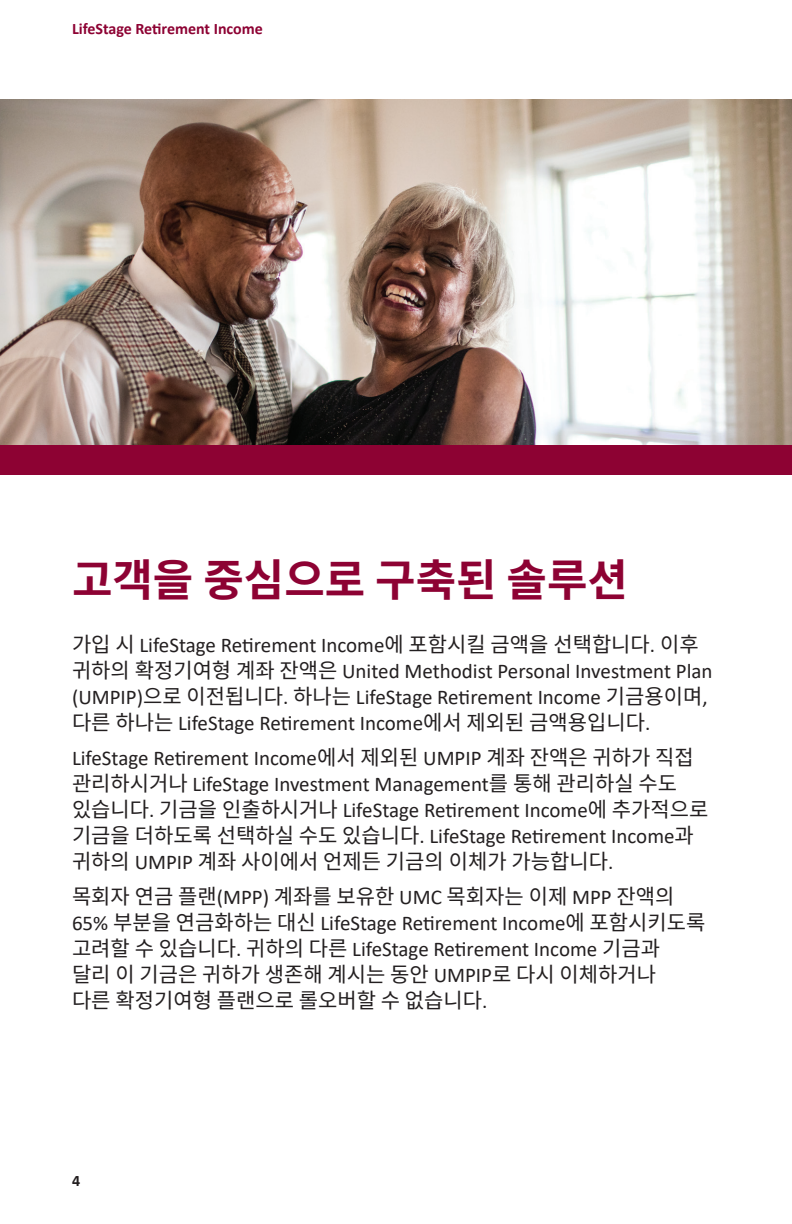
<style>
.page{position:relative;width:792px;height:1224px;background:#fff}
.page>*{position:absolute;margin:0;border:0;box-sizing:border-box;transform-origin:0 0}
.t1{font:700 44px "Noto Sans CJ Kkr";color:#8d0233}
.t2{font:21px/26px "Calibri";color:#231f20}
.t3{font:21px/26px "Noto Sans CJ Kkr";color:#231f20}
.t4{font:700 16px "Calibri";color:#8d0233}
.t5{font:700 16px "Calibri";color:#231f20}
.s1{font-family:"Noto Sans CJ Kkr"}
.s2{font-family:"Calibri"}
</style>
<div class="page">
<img style="left:0;top:99px;width:792px;height:346px">
<div style="left:0;top:445px;width:792px;height:29px;background:#8d0233"></div>
<p class="t4" style="left:72px;top:17px;width:192px">LifeStage Retirement Income</p>
<p class="t1" style="left:72px;top:555px;width:558px">고객을 중심으로 구축된 솔루션</p>
<p class="t2" style="left:72px;top:631px;width:642px"><span class="s1">가입 시</span> LifeStage Retirement Income<span class="s1">에 포함시킬 금액을 선택합니다</span>. <span class="s1">이후 귀하의 확정기여형 계좌 잔액은</span> United Methodist Personal Investment Plan (UMPIP)<span class="s1">으로 이전됩니다</span>. <span class="s1">하나는</span> LifeStage Retirement Income <span class="s1">기금용이며</span>, <span class="s1">다른 하나는</span> LifeStage Retirement Income<span class="s1">에서 제외된 금액용입니다</span>.</p>
<p class="t2" style="left:72px;top:744px;width:638px">LifeStage Retirement Income<span class="s1">에서 제외된</span> UMPIP <span class="s1">계좌 잔액은 귀하가 직접 관리하시거나</span> LifeStage Investment Management<span class="s1">를 통해 관리하실 수도 있습니다</span>. <span class="s1">기금을 인출하시거나</span> LifeStage Retirement Income<span class="s1">에 추가적으로 기금을 더하도록 선택하실 수도 있습니다</span>. LifeStage Retirement Income<span class="s1">과 귀하의</span> UMPIP <span class="s1">계좌 사이에서 언제든 기금의 이체가 가능합니다</span>.</p>
<p class="t3" style="left:72px;top:883px;width:635px">목회자 연금 플랜<span class="s2">(MPP)</span> 계좌를 보유한 <span class="s2">UMC</span> 목회자는 이제 <span class="s2">MPP</span> 잔액의 <span class="s2">65%</span> 부분을 연금화하는 대신 <span class="s2">LifeStage Retirement Income</span>에 포함시키도록 고려할 수 있습니다<span class="s2">.</span> 귀하의 다른 <span class="s2">LifeStage Retirement Income</span> 기금과<br>달리 이 기금은 귀하가 생존해 계시는 동안 <span class="s2">UMPIP</span>로 다시 이체하거나<br>다른 확정기여형 플랜으로 롤오버할 수 없습니다<span class="s2">.</span></p>
<p class="t5" style="left:72px;top:1169px;width:10px">4</p>
</div>
